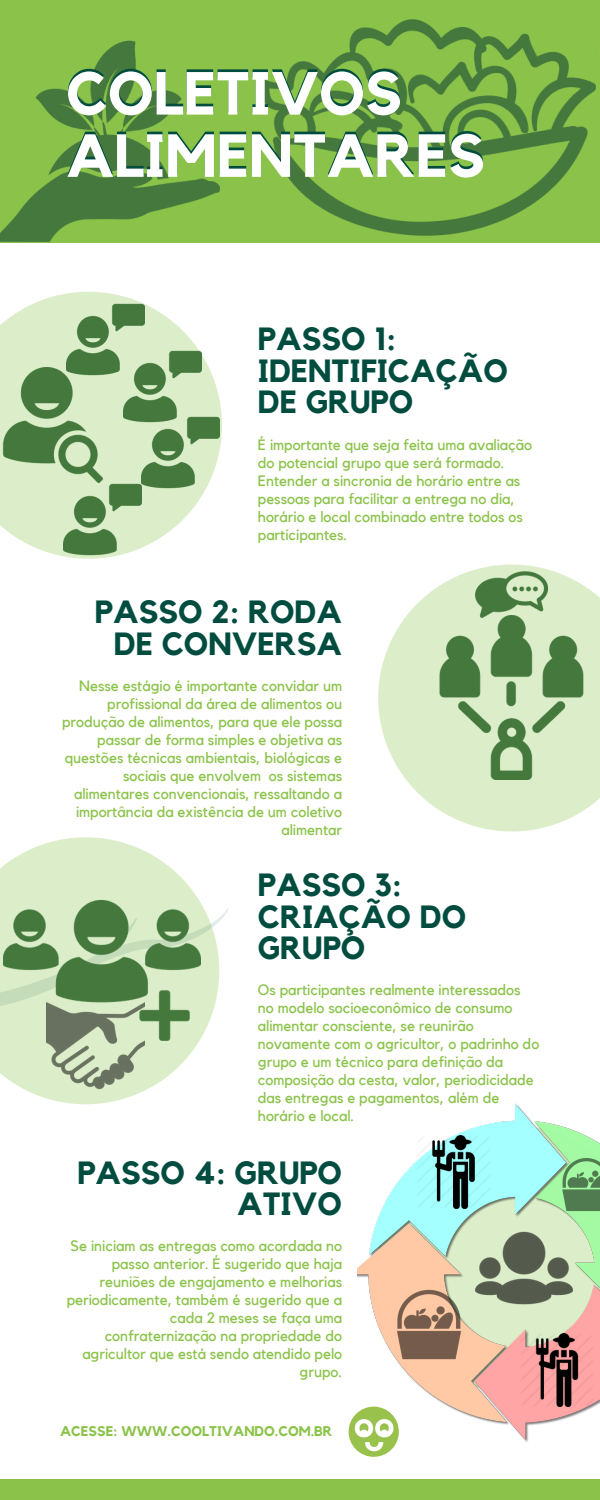
<style>
.page{position:relative;width:600px;height:1500px;background:#fff}
.page>*{position:absolute;margin:0;border:0;box-sizing:border-box;transform-origin:0 0}
.t1{font:700 60px/62.2px "Kollektif";color:#fff}
.t2{font:700 32px/31.5px "Kollektif";color:#004d40}
.t3{font:15px/18px "Kollektif";color:#8bc34a}
.t4{font:700 14px "Kollektif";color:#8bc34a}
</style>
<div class="page">
<div style="left:0;top:0;width:600px;height:243px;background:#8bc34a"></div>
<img style="left:262px;top:19px;width:334px;height:217px">
<img style="left:0;top:40px;width:219px;height:202px">
<svg style="left:0;top:292px;width:222px;height:264px;fill:#dcedc9"></svg>
<svg style="left:378px;top:569px;width:222px;height:263px;fill:#dcedc9"></svg>
<svg style="left:0;top:837px;width:209px;height:267px"></svg>
<svg style="left:0;top:889px;width:228px;height:134px"></svg>
<img style="left:46px;top:1069px;width:98px;height:26px">
<img style="left:3px;top:872px;width:198px;height:197px">
<div style="left:0;top:1479px;width:600px;height:21px;background:#8bc34a"></div>
<img style="left:349px;top:1407px;width:50px;height:50px;border-radius:50%">
<img style="left:429px;top:616px;width:165px;height:164px">
<img style="left:476px;top:564px;width:71px;height:66px">
<img style="left:0;top:367px;width:111px;height:115px">
<img style="left:123px;top:347px;width:78px;height:78px">
<img style="left:141px;top:414px;width:78px;height:78px">
<img style="left:66px;top:301px;width:78px;height:78px">
<img style="left:63px;top:481px;width:78px;height:78px">
<img style="left:571px;top:1129px;width:29px;height:149px">
<img style="left:376px;top:1103px;width:195px;height:119px">
<img style="left:358px;top:1222px;width:118px;height:205px">
<img style="left:474px;top:1278px;width:126px;height:164px">
<img style="left:391px;top:1286px;width:76px;height:77px">
<img style="left:520px;top:1333px;width:74px;height:74px">
<img style="left:476px;top:1220px;width:97px;height:96px">
<img style="left:417px;top:1135px;width:73px;height:74px">
<img style="left:557px;top:1155px;width:43px;height:59px">
<h1 class="t1" style="left:66px;top:65px;width:420px">COLETIVOS<br>ALIMENTARES</h1>
<h2 class="t2" style="left:258px;top:325px;width:252px">PASSO 1:<br>IDENTIFICAÇÃO<br>DE GRUPO</h2>
<p class="t3" style="left:258px;top:436px;width:276px">É importante que seja feita uma avaliação do potencial grupo que será formado.<br>Entender a sincronia de horário entre as pessoas para facilitar a entrega no dia, horário e local combinado entre todos os participantes.</p>
<h2 class="t2" style="left:95px;top:598px;width:249px;text-align:center">PASSO 2: RODA<br>DE CONVERSA</h2>
<p class="t3" style="left:62px;top:677px;width:282px;text-align:right">Nesse estágio é importante convidar um profissional da área de alimentos ou produção de alimentos, para que ele possa passar de forma simples e objetiva as questões técnicas ambientais, biológicas e sociais que envolvem os sistemas alimentares convencionais, ressaltando a importância da existência de um coletivo alimentar</p>
<h2 class="t2" style="left:258px;top:870px;width:210px">PASSO 3:<br>CRIAÇÃO DO<br>GRUPO</h2>
<p class="t3" style="left:258px;top:981px;width:283px">Os participantes realmente interessados no modelo socioeconômico de consumo alimentar consciente, se reunirão novamente com o agricultor, o padrinho do grupo e um técnico para definição da composição da cesta, valor, periodicidade das entregas e pagamentos, além de horário e local.</p>
<h2 class="t2" style="left:77px;top:1158px;width:266px;text-align:right">PASSO 4: GRUPO<br>ATIVO</h2>
<p class="t3" style="left:67px;top:1237px;width:277px;text-align:right">Se iniciam as entregas como acordada no passo anterior. É sugerido que haja reuniões de engajamento e melhorias periodicamente, também é sugerido que a cada 2 meses se faça uma confraternização na propriedade do agricultor que está sendo atendido pelo grupo.</p>
<p class="t4" style="left:60px;top:1425px;width:274px">ACESSE: WWW.COOLTIVANDO.COM.BR</p>
</div>
